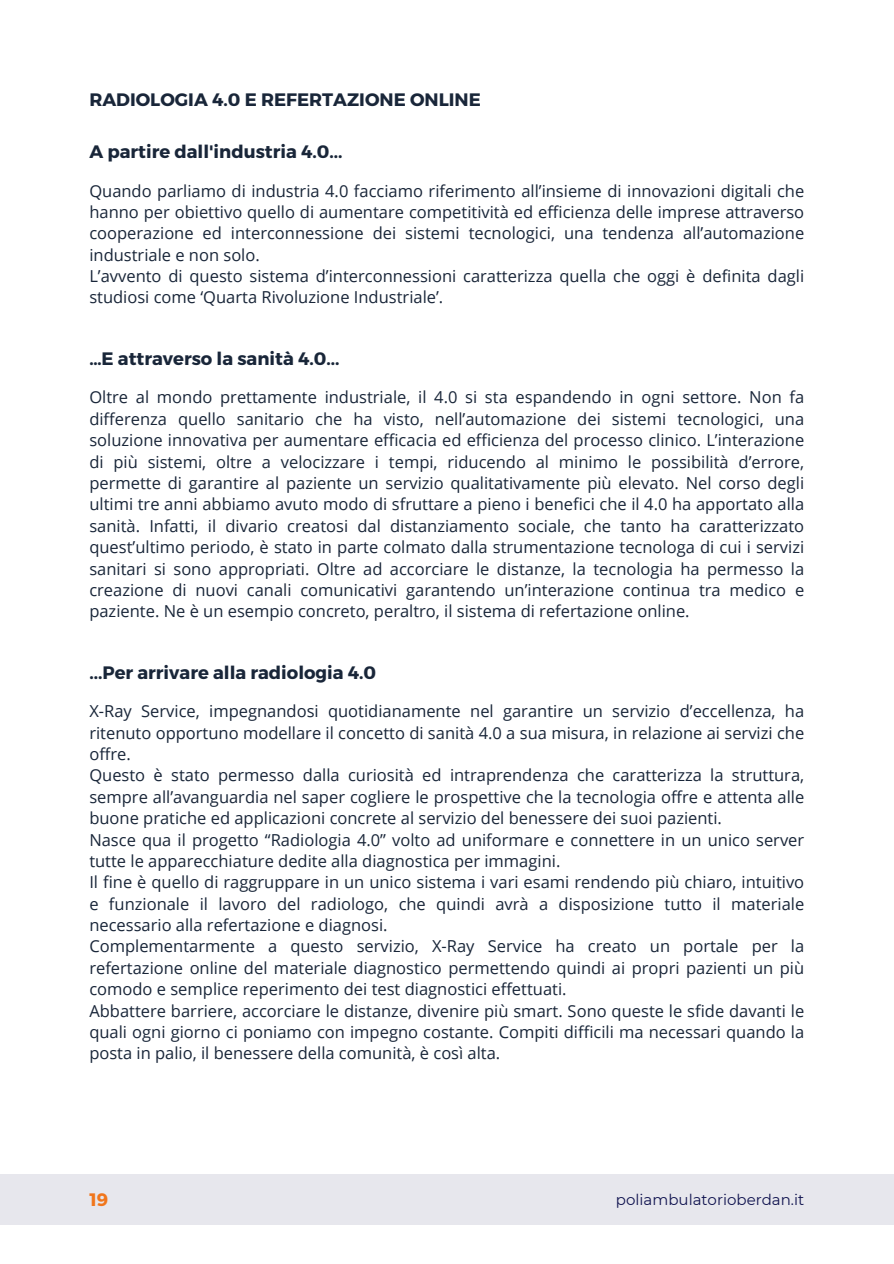
<style>
.page{position:relative;width:894px;height:1264px;background:#fff}
.page>*{position:absolute;margin:0;border:0;box-sizing:border-box;transform-origin:0 0}
.t1{font:700 18px "Montserrat";color:#192639}
.t2{font:700 18px "Montserrat";color:#f1761c}
.t3{font:16.5px/21.3px "Open Sans";color:#192639}
.t4{font:15px "Montserrat";color:#111450}
</style>
<div class="page">
<div style="left:0;top:1174px;width:893px;height:50px;background:#e7e7ed"></div>
<h2 class="t1" style="left:89px;top:88px;width:393px">RADIOLOGIA 4.0 E REFERTAZIONE ONLINE</h2>
<h3 class="t1" style="left:89px;top:140px;width:255px">A partire dall'industria 4.0...</h3>
<h1 class="t3" style="left:89px;top:179px;width:716px">Quando parliamo di industria 4.0 facciamo riferimento all’insieme di innovazioni digitali che hanno per obiettivo quello di aumentare competitività ed efficienza delle imprese attraverso cooperazione ed interconnessione dei sistemi tecnologici, una tendenza all’automazione industriale e non solo.<br>L’avvento di questo sistema d’interconnessioni caratterizza quella che oggi è definita dagli studiosi come ‘Quarta Rivoluzione Industriale’.</h1>
<h3 class="t1" style="left:89px;top:347px;width:252px">…E attraverso la sanità 4.0...</h3>
<h2 class="t3" style="left:89px;top:386px;width:716px;text-align:justify">Oltre al mondo prettamente industriale, il 4.0 si sta espandendo in ogni settore. Non fa differenza quello sanitario che ha visto, nell’automazione dei sistemi tecnologici, una soluzione innovativa per aumentare efficacia ed efficienza del processo clinico. L’interazione di più sistemi, oltre a velocizzare i tempi, riducendo al minimo le possibilità d’errore, permette di garantire al paziente un servizio qualitativamente più elevato. Nel corso degli ultimi tre anni abbiamo avuto modo di sfruttare a pieno i benefici che il 4.0 ha apportato alla sanità. Infatti, il divario creatosi dal distanziamento sociale, che tanto ha caratterizzato quest’ultimo periodo, è stato in parte colmato dalla strumentazione tecnologa di cui i servizi sanitari si sono appropriati. Oltre ad accorciare le distanze, la tecnologia ha permesso la creazione di nuovi canali comunicativi garantendo un’interazione continua tra medico e paziente. Ne è un esempio concreto, peraltro, il sistema di refertazione online.</h2>
<h3 class="t1" style="left:89px;top:661px;width:288px">...Per arrivare alla radiologia 4.0</h3>
<h2 class="t3" style="left:89px;top:700px;width:716px">X-Ray Service, impegnandosi quotidianamente nel garantire un servizio d’eccellenza, ha ritenuto opportuno modellare il concetto di sanità 4.0 a sua misura, in relazione ai servizi che offre.<br>Questo è stato permesso dalla curiosità ed intraprendenza che caratterizza la struttura, sempre all’avanguardia nel saper cogliere le prospettive che la tecnologia offre e attenta alle buone pratiche ed applicazioni concrete al servizio del benessere dei suoi pazienti.<br>Nasce qua il progetto “Radiologia 4.0” volto ad uniformare e connettere in un unico server tutte le apparecchiature dedite alla diagnostica per immagini.<br>Il fine è quello di raggruppare in un unico sistema i vari esami rendendo più chiaro, intuitivo e funzionale il lavoro del radiologo, che quindi avrà a disposizione tutto il materiale necessario alla refertazione e diagnosi.<br>Complementarmente a questo servizio, X-Ray Service ha creato un portale per la refertazione online del materiale diagnostico permettendo quindi ai propri pazienti un più comodo e semplice reperimento dei test diagnostici effettuati.<br>Abbattere barriere, accorciare le distanze, divenire più smart. Sono queste le sfide davanti le quali ogni giorno ci poniamo con impegno costante. Compiti difficili ma necessari quando la posta in palio, il benessere della comunità, è così alta.</h2>
<p class="t2" style="left:89px;top:1187px;width:20px">19</p>
<p class="t4" style="left:615px;top:1190px;width:190px">poliambulatorioberdan.it</p>
</div>
